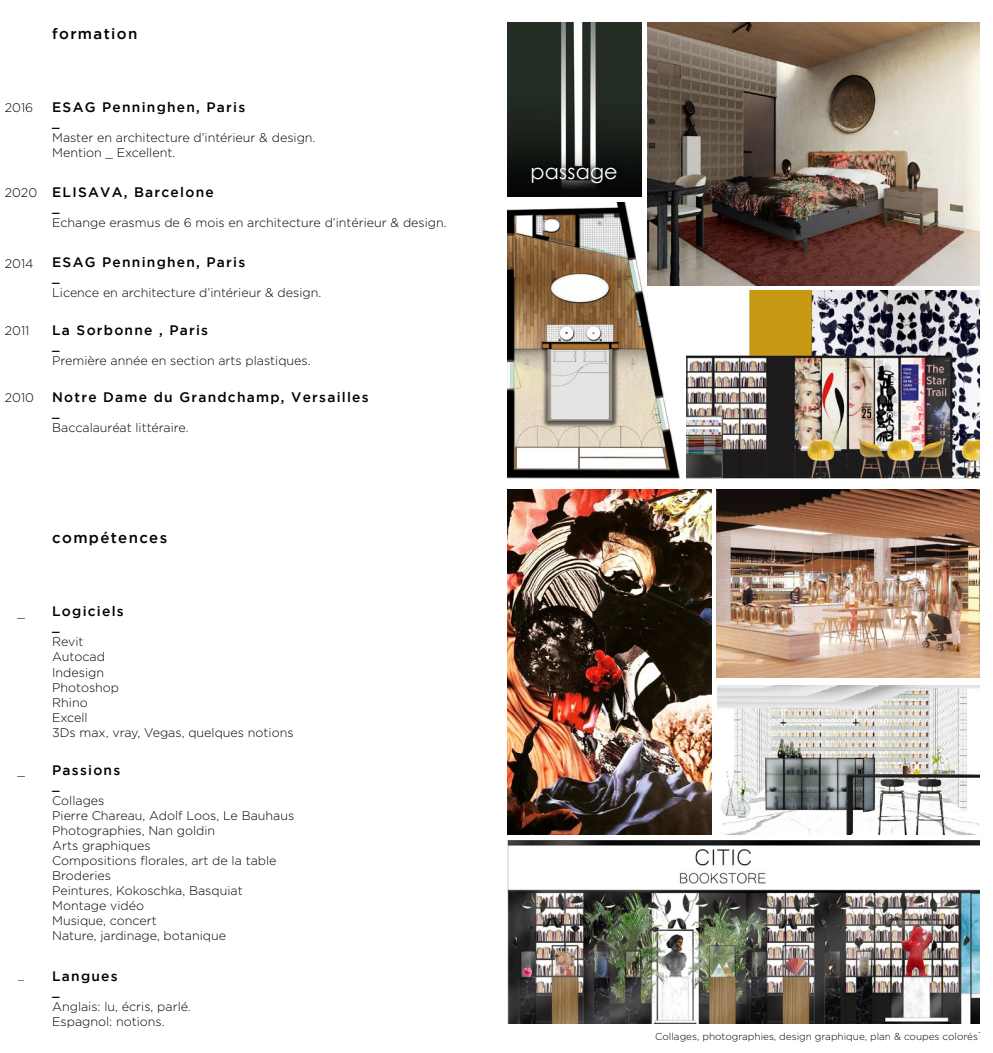
<style>
.page{position:relative;width:993px;height:1053px;background:#fff}
.page>*{position:absolute;margin:0;border:0;box-sizing:border-box;transform-origin:0 0}
.t1{font:20.75px "Century Gothic";letter-spacing:.01em;color:#fff}
.t2{font:500 15px "Gotham";letter-spacing:.09em;color:#000}
.t3{font:500 13.75px "Gotham";letter-spacing:.09em;color:#000}
.t4{font:300 12.5px/15px "Gotham";color:#000}
.t5{font:500 12.5px "Gotham";color:#000}
.t6{font:300 10px "Gotham";color:#000}
.s1{font-weight:300;font-size:12.5px}
</style>
<div class="page">
<img style="left:686px;top:290px;width:293px;height:188px">
<img style="left:507px;top:203px;width:172px;height:275px">
<img style="left:507px;top:22px;width:134px;height:174px">
<div style="left:529px;top:162px;width:94px;height:24px;background:#000;opacity:.8"></div>
<img style="left:717px;top:685px;width:262px;height:149px">
<img style="left:507px;top:840px;width:472px;height:183px">
<img style="left:507px;top:489px;width:204px;height:345px">
<img style="left:647px;top:22px;width:332px;height:263px">
<img style="left:716px;top:489px;width:263px;height:188px">
<p class="t2" style="left:52px;top:25px;width:87px">formation</p>
<p class="t4" style="left:5px;top:100px;width:30px">2016</p>
<p class="t3" style="left:52px;top:99px;width:194px">ESAG Penninghen, Paris</p>
<p class="t5" style="left:52px;top:115px;width:9px">_</p>
<p class="t4" style="left:52px;top:129px;width:265px">Master en architecture d’intérieur &amp; design.<br>Mention _ Excellent.</p>
<p class="t3" style="left:5px;top:184px;width:210px"><span class="s1">2020</span> ELISAVA, Barcelone</p>
<p class="t5" style="left:52px;top:200px;width:9px">_</p>
<p class="t4" style="left:52px;top:214px;width:396px">Echange erasmus de 6 mois en architecture d’intérieur &amp; design.</p>
<p class="t4" style="left:5px;top:255px;width:30px">2014</p>
<p class="t3" style="left:52px;top:254px;width:194px">ESAG Penninghen, Paris</p>
<p class="t5" style="left:52px;top:270px;width:9px">_</p>
<p class="t4" style="left:52px;top:285px;width:270px">Licence en architecture d’intérieur &amp; design.</p>
<p class="t4" style="left:5px;top:323px;width:26px">2011</p>
<p class="t3" style="left:52px;top:322px;width:157px">La Sorbonne , Paris</p>
<p class="t5" style="left:52px;top:338px;width:9px">_</p>
<p class="t4" style="left:52px;top:352px;width:260px">Première année en section arts plastiques.</p>
<p class="t4" style="left:5px;top:390px;width:31px">2010</p>
<p class="t3" style="left:52px;top:389px;width:318px">Notre Dame du Grandchamp, Versailles</p>
<p class="t5" style="left:52px;top:405px;width:9px">_</p>
<p class="t4" style="left:52px;top:419px;width:138px">Baccalauréat littéraire.</p>
<p class="t4" style="left:17px;top:605px;width:9px">_</p>
<p class="t4" style="left:17px;top:762px;width:9px">_</p>
<p class="t2" style="left:52px;top:529px;width:116px">compétences</p>
<p class="t3" style="left:52px;top:603px;width:73px">Logiciels</p>
<p class="t5" style="left:52px;top:620px;width:9px">_</p>
<p class="t4" style="left:52px;top:634px;width:243px">Revit<br>Autocad<br>Indesign<br>Photoshop<br>Rhino<br>Excell<br>3Ds max, vray, Vegas, quelques notions</p>
<p class="t3" style="left:52px;top:762px;width:70px">Passions</p>
<p class="t5" style="left:52px;top:778px;width:9px">_</p>
<p class="t4" style="left:52px;top:792px;width:243px">Collages<br>Pierre Chareau, Adolf Loos, Le Bauhaus<br>Photographies, Nan goldin<br>Arts graphiques<br>Compositions florales, art de la table<br>Broderies<br>Peintures, Kokoschka, Basquiat<br>Montage vidéo<br>Musique, concert<br>Nature, jardinage, botanique</p>
<p class="t6" style="left:18px;top:969px;width:8px">_</p>
<p class="t3" style="left:52px;top:967px;width:67px">Langues</p>
<p class="t5" style="left:52px;top:983px;width:9px">_</p>
<p class="t4" style="left:52px;top:998px;width:140px">Anglais: lu, écris, parlé.<br>Espagnol: notions.</p>
<h1 class="t1" style="left:530px;top:157px;width:89px">passage</h1>
<p class="t6" style="left:655px;top:1029px;width:324px">Collages, photographies, design graphique, plan &amp; coupes colorés</p>
<p class="t4" style="left:977px;top:1021px;width:4px">.</p>
</div>
